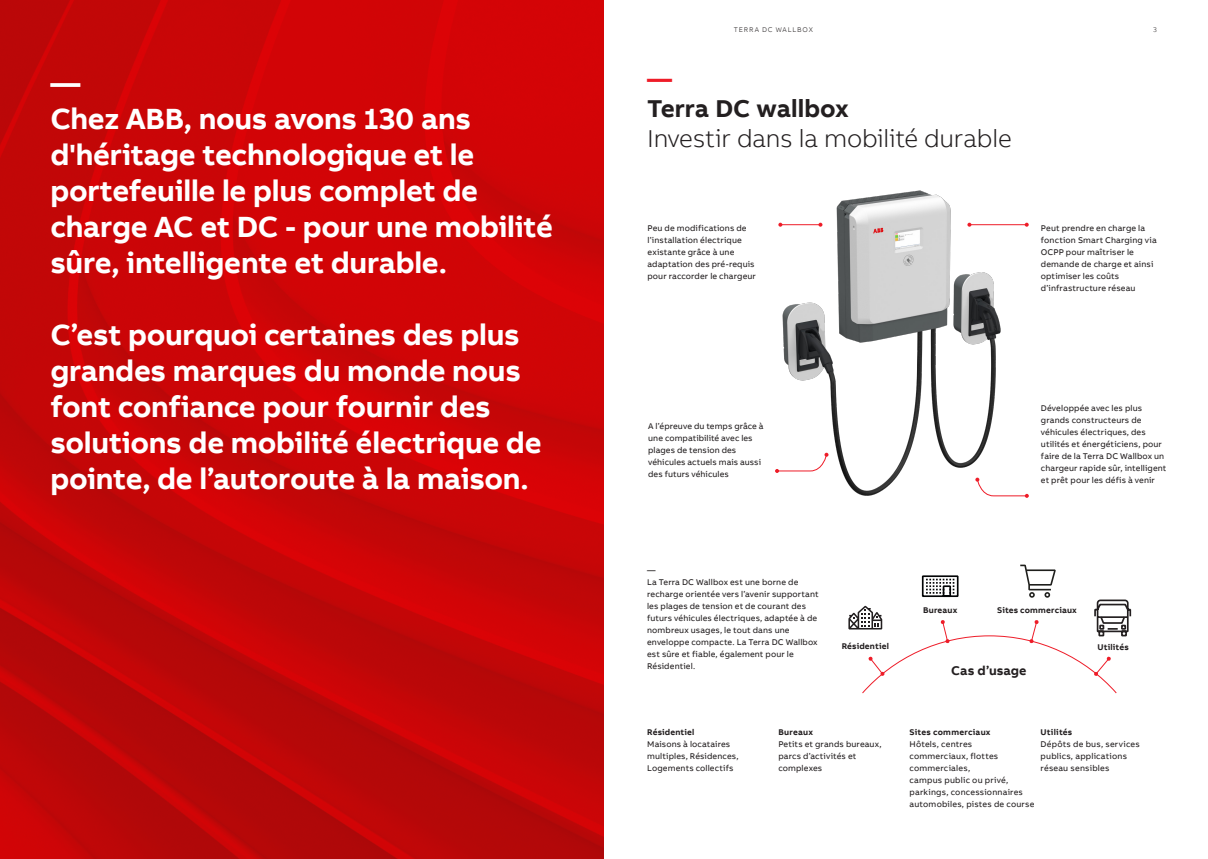
<style>
.page{position:relative;width:1208px;height:859px;background:#fff}
.page>*{position:absolute;margin:0;border:0;box-sizing:border-box;transform-origin:0 0}
.Introduction_Copy_30{font:700 30px/36px "AB Bvoice";letter-spacing:-.01em;color:#fff}
.Subheadline_L_25pt_3{font:300 25px "AB Bvoice";letter-spacing:-.01em;color:#231f20}
.Headline_L_25pt_30pt{font:700 25px "AB Bvoice";letter-spacing:-.005em;color:#231f20}
.Headline_L_25pt_30pt-2{font:700 25px "AB Bvoice";color:#ee1c28}
.Headline_S_13pt_18pt{font:700 13px "AB Bvoice";letter-spacing:.005em;color:#231f20}
.Copytext_8_5pt_12pt{font:8.5px/12px "AB Bvoice";letter-spacing:.015em;color:#231f20}
.Product_Title_8_5pt{font:8.5px/12px "AB Bvoice";letter-spacing:.025em;color:#231f20}
.Product_Title_8_5pt-2{font:700 8.5px "AB Bvoice";letter-spacing:.025em;color:#231f20}
.Infographic_Descript{font:700 8.5px "AB Bvoice";letter-spacing:.02em;color:#231f20}
.Copytext_8_5pt_12pt-2{font:700 8.5px "AB Bvoice";letter-spacing:.015em;color:#231f20}
.Header_Information_7{font:300 7px "AB Bvoice";letter-spacing:.12em;color:#231f20}
.Page_Number_Right_7p{font:300 7px "AB Bvoice";color:#231f20}
</style>
<div class="page">
<img style="left:0;top:0;width:604px;height:859px">
<img style="left:779px;top:190px;width:250px;height:308px">
<svg style="left:775px;top:453px;width:53px;height:20px"></svg>
<svg style="left:975px;top:478px;width:53px;height:20px"></svg>
<hr style="left:780px;top:224px;width:40px;height:1px;background:#ee1c28">
<svg style="left:778px;top:223px;width:4px;height:4px"></svg>
<svg style="left:818px;top:223px;width:4px;height:4px"></svg>
<hr style="left:969px;top:224px;width:57px;height:1px;background:#ee1c28">
<svg style="left:967px;top:223px;width:4px;height:4px"></svg>
<svg style="left:1024px;top:223px;width:4px;height:4px"></svg>
<svg style="left:848px;top:565px;width:283px;height:129px"></svg>
<p class="Introduction_Copy_30" style="left:50px;top:65px;width:31px">—</p>
<p class="Introduction_Copy_30" style="left:50px;top:101px;width:504px">Chez ABB, nous avons 130 ans d'héritage technologique et le portefeuille le plus complet de charge AC et DC - pour une mobilité sûre, intelligente et durable.</p>
<p class="Introduction_Copy_30" style="left:50px;top:317px;width:493px">C’est pourquoi certaines des plus grandes marques du monde nous font confiance pour fournir des solutions de mobilité électrique de pointe, de l’autoroute à la maison.</p>
<p class="Header_Information_7" style="left:734px;top:26px;width:81px">TERRA DC WALLBOX</p>
<p class="Page_Number_Right_7p" style="left:1153px;top:26px;width:5px">3</p>
<p class="Headline_L_25pt_30pt-2" style="left:647px;top:63px;width:26px">—</p>
<p class="Headline_L_25pt_30pt" style="left:647px;top:93px;width:203px">Terra DC wallbox</p>
<p class="Subheadline_L_25pt_3" style="left:647px;top:124px;width:366px">Investir dans la mobilité durable</p>
<p class="Copytext_8_5pt_12pt" style="left:647px;top:222px;width:110px">Peu de modifications de l’installation électrique existante grâce à une adaptation des pré-requis pour raccorder le chargeur</p>
<p class="Copytext_8_5pt_12pt" style="left:1041px;top:222px;width:117px">Peut prendre en charge la fonction Smart Charging via<br>OCPP pour maîtriser le demande de charge et ainsi optimiser les coûts d’infrastructure réseau</p>
<p class="Copytext_8_5pt_12pt" style="left:648px;top:420px;width:117px">A l’épreuve du temps grâce à une compatibilité avec les plages de tension des véhicules actuels mais aussi des futurs véhicules</p>
<p class="Copytext_8_5pt_12pt" style="left:1041px;top:402px;width:127px">Développée avec les plus grands constructeurs de véhicules électriques, des utilités et énergéticiens, pour faire de la Terra DC Wallbox un chargeur rapide sûr, intelligent et prêt pour les défis à venir</p>
<p class="Copytext_8_5pt_12pt" style="left:647px;top:564px;width:10px">—</p>
<p class="Copytext_8_5pt_12pt" style="left:647px;top:576px;width:173px">La Terra DC Wallbox est une borne de recharge orientée vers l’avenir supportant les plages de tension et de courant des futurs véhicules électriques, adaptée à de nombreux usages, le tout dans une enveloppe compacte. La Terra DC Wallbox est sûre et fiable, également pour le Résidentiel.</p>
<p class="Infographic_Descript" style="left:841px;top:641px;width:49px">Résidentiel</p>
<p class="Product_Title_8_5pt-2" style="left:647px;top:727px;width:49px">Résidentiel</p>
<p class="Copytext_8_5pt_12pt" style="left:647px;top:738px;width:93px">Maisons à locataires multiples, Résidences,<br>Logements collectifs</p>
<p class="Product_Title_8_5pt-2" style="left:778px;top:727px;width:36px">Bureaux</p>
<p class="Copytext_8_5pt_12pt" style="left:778px;top:738px;width:105px">Petits et grands bureaux, parcs d’activités et complexes</p>
<p class="Infographic_Descript" style="left:923px;top:605px;width:36px">Bureaux</p>
<p class="Infographic_Descript" style="left:997px;top:605px;width:81px">Sites commerciaux</p>
<p class="Headline_S_13pt_18pt" style="left:951px;top:662px;width:77px">Cas d’usage</p>
<p class="Copytext_8_5pt_12pt-2" style="left:1097px;top:641px;width:33px">Utilités</p>
<p class="Product_Title_8_5pt-2" style="left:1040px;top:727px;width:33px">Utilités</p>
<p class="Product_Title_8_5pt" style="left:1040px;top:738px;width:101px">Dépôts de bus, services publics, applications réseau sensibles</p>
<p class="Product_Title_8_5pt-2" style="left:909px;top:727px;width:83px">Sites commerciaux</p>
<p class="Product_Title_8_5pt" style="left:909px;top:738px;width:64px">Hôtels, centres</p>
<p class="Product_Title_8_5pt" style="left:909px;top:750px;width:90px">commerciaux, flottes commerciales,</p>
<p class="Product_Title_8_5pt" style="left:909px;top:774px;width:126px">campus public ou privé, parkings, concessionnaires automobiles, pistes de course</p>
</div>
